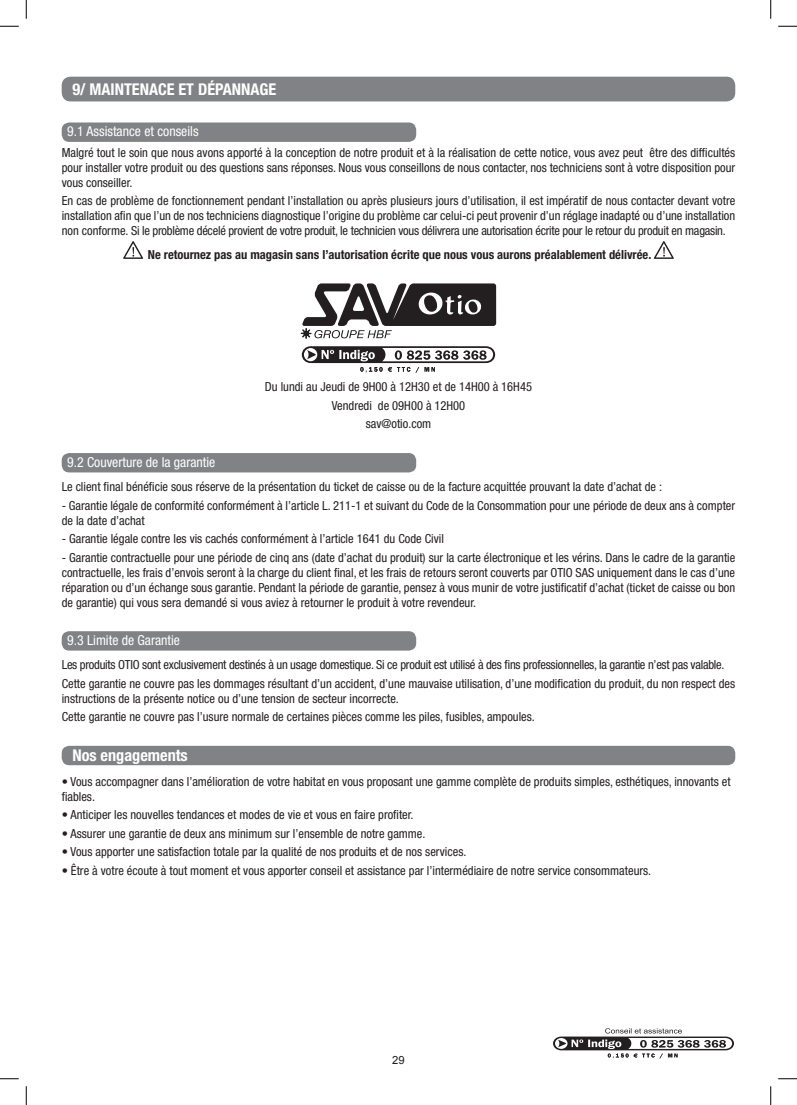
<style>
.page{position:relative;width:797px;height:1105px;background:#fff}
.page>*{position:absolute;margin:0;border:0;box-sizing:border-box;transform-origin:0 0}
.t1{font:700 condensed 16.25px "Helvetica Neue LT Pro";color:#fff}
.t2{font:condensed 13.75px "Helvetica Neue LT Pro";color:#fff}
.t3{font:condensed 12.5px/15px "Helvetica Neue LT Pro";color:#231f20;text-align:justify}
.t4{font:condensed 12.5px/18.5px "Helvetica Neue LT Pro";letter-spacing:-.02em;color:#231f20}
.t5{font:700 condensed 12.5px "Helvetica Neue LT Pro";color:#231f20}
.t6{font:11.25px "Arial";color:#231f20}
</style>
<div class="page">
<svg style="left:553px;top:1028px;width:181px;height:30px"></svg>
<div style="left:62px;top:77px;width:673px;height:24px;background:#808285;border-radius:9px"></div>
<div style="left:62px;top:122px;width:354px;height:20px;background:#808285;border-radius:8px"></div>
<svg style="left:123px;top:241px;width:20px;height:18px"></svg>
<svg style="left:654px;top:241px;width:20px;height:18px"></svg>
<svg style="left:300px;top:283px;width:197px;height:90px"></svg>
<div style="left:62px;top:453px;width:354px;height:19px;background:#808285;border-radius:8px"></div>
<div style="left:62px;top:631px;width:354px;height:20px;background:#808285;border-radius:8px"></div>
<div style="left:62px;top:746px;width:673px;height:19px;background:#808285;border-radius:8px"></div>
<svg style="left:0;top:25px;width:19px;height:2px"></svg>
<svg style="left:778px;top:25px;width:19px;height:2px"></svg>
<svg style="left:0;top:1078px;width:19px;height:1px"></svg>
<svg style="left:778px;top:1078px;width:19px;height:1px"></svg>
<svg style="left:25px;top:0;width:2px;height:19px"></svg>
<svg style="left:25px;top:1086px;width:2px;height:19px"></svg>
<svg style="left:770px;top:0;width:1px;height:19px"></svg>
<svg style="left:770px;top:1086px;width:1px;height:19px"></svg>
<h1 class="t1" style="left:72px;top:80px;width:205px">9/ MAINTENACE ET DÉPANNAGE</h1>
<p class="t2" style="left:67px;top:123px;width:133px">9.1 Assistance et conseils</p>
<p class="t3" style="left:62px;top:145px;width:675px">Malgré tout le soin que nous avons apporté à la conception de notre produit et à la réalisation de cette notice, vous avez peut être des difficultés pour installer votre produit ou des questions sans réponses. Nous vous conseillons de nous contacter, nos techniciens sont à votre disposition pour vous conseiller.</p>
<p class="t3" style="left:62px;top:193px;width:675px">En cas de problème de fonctionnement pendant l’installation ou après plusieurs jours d’utilisation, il est impératif de nous contacter devant votre installation afin que l’un de nos techniciens diagnostique l’origine du problème car celui-ci peut provenir d’un réglage inadapté ou d’une installation non conforme. Si le problème décelé provient de votre produit, le technicien vous délivrera une autorisation écrite pour le retour du produit en magasin.</p>
<p class="t5" style="left:148px;top:247px;width:505px">Ne retournez pas au magasin sans l’autorisation écrite que nous vous aurons préalablement délivrée.</p>
<p class="t3" style="left:265px;top:378px;width:268px;line-height:18.5px;text-align:center">Du lundi au Jeudi de 9H00 à 12H30 et de 14H00 à 16H45<br>Vendredi de 09H00 à 12H00<br>sav@otio.com</p>
<p class="t2" style="left:67px;top:454px;width:150px">9.2 Couverture de la garantie</p>
<p class="t3" style="left:62px;top:479px;width:602px">Le client final bénéficie sous réserve de la présentation du ticket de caisse ou de la facture acquittée prouvant la date d’achat de :</p>
<p class="t3" style="left:62px;top:497px;width:675px">- Garantie légale de conformité conformément à l’article L. 211-1 et suivant du Code de la Consommation pour une période de deux ans à compter de la date d’achat</p>
<p class="t3" style="left:62px;top:531px;width:384px">- Garantie légale contre les vis cachés conformément à l’article 1641 du Code Civil</p>
<p class="t3" style="left:62px;top:549px;width:675px">- Garantie contractuelle pour une période de cinq ans (date d’achat du produit) sur la carte électronique et les vérins. Dans le cadre de la garantie contractuelle, les frais d’envois seront à la charge du client final, et les frais de retours seront couverts par OTIO SAS uniquement dans le cas d’une réparation ou d’un échange sous garantie. Pendant la période de garantie, pensez à vous munir de votre justificatif d’achat (ticket de caisse ou bon de garantie) qui vous sera demandé si vous aviez à retourner le produit à votre revendeur.</p>
<p class="t2" style="left:67px;top:632px;width:114px">9.3 Limite de Garantie</p>
<p class="t4" style="left:62px;top:655px;width:675px">Les produits OTIO sont exclusivement destinés à un usage domestique. Si ce produit est utilisé à des fins professionnelles, la garantie n’est pas valable.<br>Cette garantie ne couvre pas les dommages résultant d’un accident, d’une mauvaise utilisation, d’une modification du produit, du non respect des</p>
<p class="t3" style="left:62px;top:689px;width:475px;line-height:18.5px">instructions de la présente notice ou d’une tension de secteur incorrecte.<br>Cette garantie ne couvre pas l’usure normale de certaines pièces comme les piles, fusibles, ampoules.</p>
<h1 class="t1" style="left:72px;top:746px;width:117px">Nos engagements</h1>
<p class="t3" style="left:62px;top:773px;width:670px">• Vous accompagner dans l’amélioration de votre habitat en vous proposant une gamme complète de produits simples, esthétiques, innovants et fiables.</p>
<p class="t3" style="left:62px;top:807px;width:353px">• Anticiper les nouvelles tendances et modes de vie et vous en faire profiter.</p>
<p class="t3" style="left:62px;top:825px;width:365px">• Assurer une garantie de deux ans minimum sur l’ensemble de notre gamme.</p>
<p class="t3" style="left:62px;top:844px;width:406px">• Vous apporter une satisfaction totale par la qualité de nos produits et de nos services.</p>
<p class="t3" style="left:62px;top:863px;width:591px">• Être à votre écoute à tout moment et vous apporter conseil et assistance par l’intermédiaire de notre service consommateurs.</p>
<p class="t6" style="left:392px;top:1053px;width:14px">29</p>
</div>
